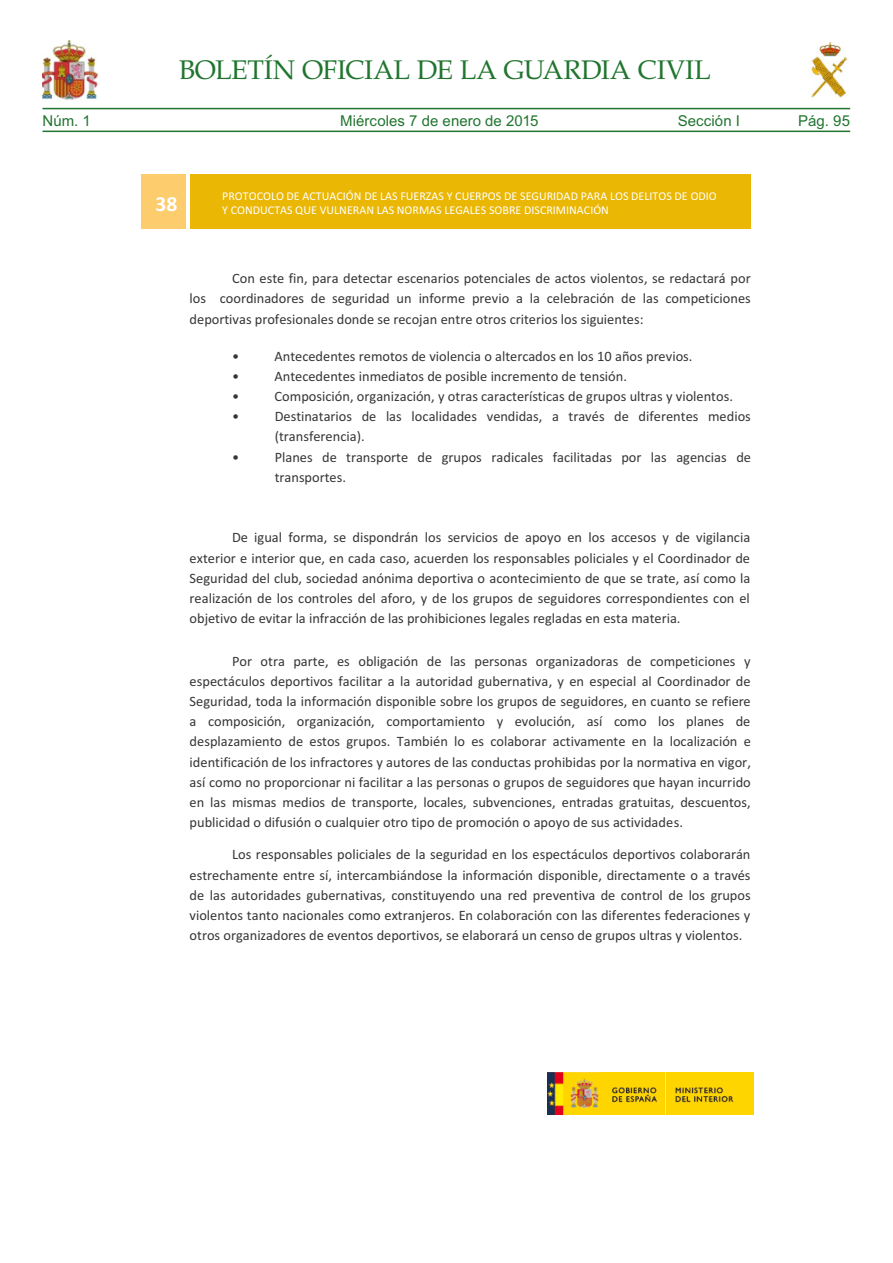
<style>
.page{position:relative;width:893px;height:1263px;background:#fff}
.page>*{position:absolute;margin:0;border:0;box-sizing:border-box;transform-origin:0 0}
.t1{font:27px "Book Antiqua";letter-spacing:-.01em;color:#21752f}
.t2{font:700 21.6px "Calibri";color:#fff}
.t3{font:15px "Arial";color:#21752f}
.t4{font:14.4px/20.2px "Calibri";color:#373535;text-align:justify}
.t5{font:12px/14.5px "Calibri";color:#fff}
</style>
<div class="page">
<img style="left:43px;top:41px;width:55px;height:59px">
<img style="left:811px;top:43px;width:37px;height:55px">
<hr style="left:43px;top:108px;width:807px;height:1px;background:#21752f">
<hr style="left:43px;top:131px;width:807px;height:1px;background:#21752f">
<div style="left:190px;top:174px;width:560px;height:55px;background:#eab704"></div>
<div style="left:142px;top:174px;width:44px;height:55px;background:#fdcc6d"></div>
<img style="left:547px;top:1073px;width:206px;height:42px">
<h1 class="t1" style="left:179px;top:54px;width:533px">BOLETÍN OFICIAL DE LA GUARDIA CIVIL</h1>
<p class="t3" style="left:43px;top:116px;width:50px">Núm. 1</p>
<p class="t3" style="left:340px;top:116px;width:200px">Miércoles 7 de enero de 2015</p>
<p class="t3" style="left:678px;top:116px;width:64px">Sección I</p>
<p class="t3" style="left:798px;top:116px;width:53px">Pág. 95</p>
<h2 class="t2" style="left:156px;top:196px;width:23px">38</h2>
<p class="t5" style="left:222px;top:189px;width:496px">PROTOCOLO DE ACTUACIÓN DE LAS FUERZAS Y CUERPOS DE SEGURIDAD PARA LOS DELITOS DE ODIO<br>Y CONDUCTAS QUE VULNERAN LAS NORMAS LEGALES SOBRE DISCRIMINACIÓN</p>
<p class="t4" style="left:190px;top:269px;width:563px;text-indent:42px">Con este fin, para detectar escenarios potenciales de actos violentos, se redactará por los coordinadores de seguridad un informe previo a la celebración de las competiciones deportivas profesionales donde se recojan entre otros criterios los siguientes:</p>
<p class="t4" style="left:232px;top:347px;width:9px">•</p>
<p class="t4" style="left:274px;top:347px;width:419px">Antecedentes remotos de violencia o altercados en los 10 años previos.</p>
<p class="t4" style="left:232px;top:367px;width:9px">•</p>
<p class="t4" style="left:274px;top:367px;width:354px">Antecedentes inmediatos de posible incremento de tensión.</p>
<p class="t4" style="left:232px;top:387px;width:9px">•</p>
<p class="t4" style="left:274px;top:387px;width:460px">Composición, organización, y otras características de grupos ultras y violentos.</p>
<p class="t4" style="left:232px;top:407px;width:9px">•</p>
<p class="t4" style="left:275px;top:407px;width:478px">Destinatarios de las localidades vendidas, a través de diferentes medios (transferencia).</p>
<p class="t4" style="left:232px;top:448px;width:9px">•</p>
<p class="t4" style="left:275px;top:448px;width:478px">Planes de transporte de grupos radicales facilitadas por las agencias de transportes.</p>
<p class="t4" style="left:190px;top:529px;width:562px;text-indent:42px">De igual forma, se dispondrán los servicios de apoyo en los accesos y de vigilancia exterior e interior que, en cada caso, acuerden los responsables policiales y el Coordinador de Seguridad del club, sociedad anónima deportiva o acontecimiento de que se trate, así como la realización de los controles del aforo, y de los grupos de seguidores correspondientes con el objetivo de evitar la infracción de las prohibiciones legales regladas en esta materia.</p>
<p class="t4" style="left:190px;top:652px;width:563px;text-indent:42px">Por otra parte, es obligación de las personas organizadoras de competiciones y espectáculos deportivos facilitar a la autoridad gubernativa, y en especial al Coordinador de Seguridad, toda la información disponible sobre los grupos de seguidores, en cuanto se refiere a composición, organización, comportamiento y evolución, así como los planes de desplazamiento de estos grupos. También lo es colaborar activamente en la localización e identificación de los infractores y autores de las conductas prohibidas por la normativa en vigor, así como no proporcionar ni facilitar a las personas o grupos de seguidores que hayan incurrido en las mismas medios de transporte, locales, subvenciones, entradas gratuitas, descuentos, publicidad o difusión o cualquier otro tipo de promoción o apoyo de sus actividades.</p>
<p class="t4" style="left:190px;top:846px;width:563px;text-indent:42px">Los responsables policiales de la seguridad en los espectáculos deportivos colaborarán estrechamente entre sí, intercambiándose la información disponible, directamente o a través de las autoridades gubernativas, constituyendo una red preventiva de control de los grupos violentos tanto nacionales como extranjeros. En colaboración con las diferentes federaciones y otros organizadores de eventos deportivos, se elaborará un censo de grupos ultras y violentos.</p>
</div>
